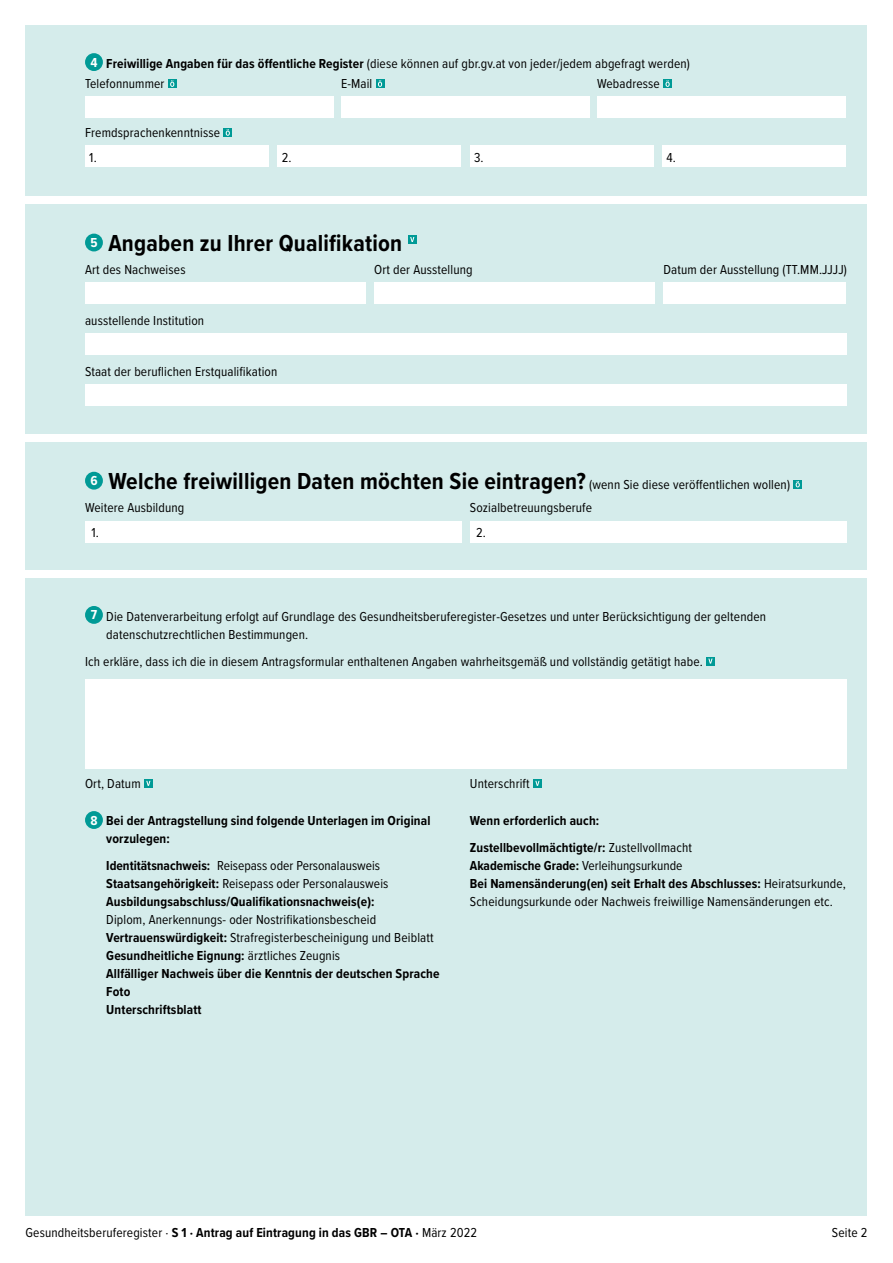
<style>
.page{position:relative;width:893px;height:1263px;background:#fff}
.page>*{position:absolute;margin:0;border:0;box-sizing:border-box;transform-origin:0 0}
.Angaben_9_12{font:700 24px "Proxima Nova Cond";letter-spacing:.01em;color:#000}
.HL_Abschnitte{font:700 24px "Proxima Nova Cond";letter-spacing:.01em;color:#000}
.Angaben_9_12-2{font:13.5px/18px "Proxima Nova Cond";letter-spacing:.01em;color:#000}
.Angaben_9_12-3{font:700 13.5px/18px "Proxima Nova Cond";letter-spacing:.01em;color:#000}
.t1{font:700 13.5px "Proxima Nova Cond";color:#fff}
.s1{font-weight:700}
.s2{font-weight:400;font-size:13.5px}
.s3{font-weight:400}
</style>
<div class="page">
<div style="left:26px;top:204px;width:841px;height:230px;background:#d5eceb"></div>
<div style="left:85px;top:334px;width:761px;height:21px;background:#fff"></div>
<div style="left:85px;top:385px;width:761px;height:21px;background:#fff"></div>
<div style="left:85px;top:234px;width:18px;height:17px;background:#009a96;border-radius:50%"></div>
<div style="left:408px;top:235px;width:9px;height:9px;background:#009a96"></div>
<svg style="left:410px;top:237px;width:4px;height:5px"></svg>
<div style="left:663px;top:283px;width:183px;height:21px;background:#fff"></div>
<div style="left:85px;top:283px;width:281px;height:21px;background:#fff"></div>
<div style="left:374px;top:283px;width:281px;height:21px;background:#fff"></div>
<div style="left:26px;top:26px;width:841px;height:170px;background:#d5eceb"></div>
<div style="left:223px;top:128px;width:9px;height:9px;background:#009a96"></div>
<svg style="left:226px;top:129px;width:4px;height:7px"></svg>
<div style="left:376px;top:79px;width:8px;height:9px;background:#009a96"></div>
<svg style="left:378px;top:80px;width:4px;height:7px"></svg>
<div style="left:341px;top:97px;width:248px;height:21px;background:#fff"></div>
<div style="left:663px;top:79px;width:9px;height:9px;background:#009a96"></div>
<svg style="left:665px;top:80px;width:5px;height:7px"></svg>
<div style="left:597px;top:97px;width:248px;height:21px;background:#fff"></div>
<div style="left:168px;top:79px;width:9px;height:9px;background:#009a96"></div>
<svg style="left:170px;top:80px;width:4px;height:7px"></svg>
<div style="left:85px;top:97px;width:248px;height:21px;background:#fff"></div>
<div style="left:85px;top:53px;width:18px;height:18px;background:#009a96;border-radius:50%"></div>
<div style="left:26px;top:442px;width:841px;height:128px;background:#d5eceb"></div>
<div style="left:85px;top:472px;width:18px;height:18px;background:#009a96;border-radius:50%"></div>
<svg style="left:793px;top:480px;width:9px;height:9px"></svg>
<svg style="left:796px;top:481px;width:4px;height:6px"></svg>
<div style="left:26px;top:578px;width:841px;height:638px;background:#d5eceb"></div>
<div style="left:85px;top:679px;width:761px;height:90px;background:#fff"></div>
<svg style="left:533px;top:779px;width:9px;height:9px"></svg>
<svg style="left:535px;top:781px;width:4px;height:5px"></svg>
<svg style="left:144px;top:779px;width:9px;height:9px"></svg>
<svg style="left:146px;top:781px;width:4px;height:5px"></svg>
<div style="left:85px;top:606px;width:18px;height:18px;background:#009a96;border-radius:50%"></div>
<svg style="left:706px;top:657px;width:9px;height:8px"></svg>
<svg style="left:708px;top:658px;width:5px;height:5px"></svg>
<div style="left:470px;top:521px;width:376px;height:21px;background:#fff"></div>
<div style="left:85px;top:521px;width:376px;height:21px;background:#fff"></div>
<div style="left:85px;top:811px;width:18px;height:18px;background:#009a96;border-radius:50%"></div>
<div style="left:85px;top:146px;width:184px;height:21px;background:#fff"></div>
<div style="left:277px;top:146px;width:184px;height:21px;background:#fff"></div>
<div style="left:470px;top:146px;width:184px;height:21px;background:#fff"></div>
<div style="left:662px;top:146px;width:184px;height:21px;background:#fff"></div>
<p class="t1" style="left:90px;top:52px;width:9px">4</p>
<p class="Angaben_9_12-2" style="left:106px;top:54px;width:585px"><span class="s1">Freiwillige Angaben für das öffentliche Register</span> (diese können auf gbr.gv.at von jeder/jedem abgefragt werden)</p>
<p class="Angaben_9_12-2" style="left:85px;top:74px;width:81px">Telefonnummer</p>
<p class="Angaben_9_12-2" style="left:341px;top:74px;width:33px">E-Mail</p>
<p class="Angaben_9_12-2" style="left:597px;top:74px;width:64px">Webadresse</p>
<p class="Angaben_9_12-2" style="left:85px;top:123px;width:137px">Fremdsprachenkenntnisse</p>
<p class="Angaben_9_12-2" style="left:89px;top:148px;width:9px">1.</p>
<p class="Angaben_9_12-2" style="left:282px;top:148px;width:11px">2.</p>
<p class="Angaben_9_12-2" style="left:474px;top:148px;width:11px">3.</p>
<p class="Angaben_9_12-2" style="left:666px;top:148px;width:11px">4.</p>
<p class="t1" style="left:90px;top:233px;width:9px">5</p>
<p class="HL_Abschnitte" style="left:108px;top:225px;width:295px">Angaben zu Ihrer Qualifikation</p>
<p class="Angaben_9_12-2" style="left:85px;top:260px;width:102px">Art des Nachweises</p>
<p class="Angaben_9_12-2" style="left:374px;top:260px;width:100px">Ort der Ausstellung</p>
<p class="Angaben_9_12-2" style="left:85px;top:311px;width:121px">ausstellende Institution</p>
<p class="Angaben_9_12-2" style="left:85px;top:362px;width:194px">Staat der beruflichen Erstqualifikation</p>
<p class="Angaben_9_12-2" style="left:663px;top:260px;width:185px">Datum der Ausstellung (TT.MM.JJJJ)</p>
<p class="t1" style="left:90px;top:471px;width:9px">6</p>
<p class="Angaben_9_12" style="left:108px;top:463px;width:683px">Welche freiwilligen Daten möchten Sie eintragen? <span class="s2">(wenn Sie diese veröffentlichen wollen)</span></p>
<p class="Angaben_9_12-2" style="left:85px;top:498px;width:101px">Weitere Ausbildung</p>
<p class="Angaben_9_12-2" style="left:470px;top:498px;width:124px">Sozialbetreuungsberufe</p>
<p class="Angaben_9_12-2" style="left:91px;top:523px;width:9px">1.</p>
<p class="Angaben_9_12-2" style="left:476px;top:523px;width:11px">2.</p>
<p class="t1" style="left:90px;top:605px;width:9px">7</p>
<p class="Angaben_9_12-2" style="left:85px;top:651px;width:619px">Ich erkläre, dass ich die in diesem Antragsformular enthaltenen Angaben wahrheitsgemäß und vollständig getätigt habe.</p>
<p class="Angaben_9_12-2" style="left:106px;top:607px;width:661px">Die Datenverarbeitung erfolgt auf Grundlage des Gesundheitsberuferegister-Gesetzes und unter Berücksichtigung der geltenden datenschutzrechtlichen Bestimmungen.</p>
<p class="Angaben_9_12-2" style="left:85px;top:774px;width:57px">Ort, Datum</p>
<p class="Angaben_9_12-2" style="left:470px;top:774px;width:61px">Unterschrift</p>
<p class="t1" style="left:90px;top:810px;width:9px">8</p>
<p class="Angaben_9_12-3" style="left:470px;top:811px;width:131px">Wenn erforderlich auch:</p>
<p class="Angaben_9_12-3" style="left:470px;top:838px;width:224px">Zustellbevollmächtigte/r: <span class="s3">Zustellvollmacht</span></p>
<p class="Angaben_9_12-2" style="left:470px;top:856px;width:214px"><span class="s1">Akademische Grade:</span> Verleihungsurkunde</p>
<p class="Angaben_9_12-2" style="left:470px;top:874px;width:378px"><span class="s1">Bei Namensänderung(en) seit Erhalt des Abschlusses:</span> Heiratsurkunde,<br>Scheidungsurkunde oder Nachweis freiwillige Namensänderungen etc.</p>
<p class="Angaben_9_12-3" style="left:106px;top:811px;width:326px">Bei der Antragstellung sind folgende Unterlagen im Original vorzulegen:</p>
<p class="Angaben_9_12-2" style="left:106px;top:856px;width:275px"><span class="s1">Identitätsnachweis:</span> Reisepass oder Personalausweis</p>
<p class="Angaben_9_12-2" style="left:106px;top:874px;width:284px"><span class="s1">Staatsangehörigkeit:</span> Reisepass oder Personalausweis<br><span class="s1">Ausbildungsabschluss/Qualifikationsnachweis(e):<br></span>Diplom, Anerkennungs- oder Nostrifikationsbescheid</p>
<p class="Angaben_9_12-2" style="left:106px;top:928px;width:329px"><span class="s1">Vertrauenswürdigkeit:</span> Strafregisterbescheinigung und Beiblatt</p>
<p class="Angaben_9_12-3" style="left:106px;top:946px;width:235px">Gesundheitliche Eignung: <span class="s3">ärztliches Zeugnis</span></p>
<p class="Angaben_9_12-3" style="left:106px;top:964px;width:335px">Allfälliger Nachweis über die Kenntnis der deutschen Sprache</p>
<p class="Angaben_9_12-3" style="left:106px;top:982px;width:26px">Foto</p>
<p class="Angaben_9_12-3" style="left:106px;top:1000px;width:97px">Unterschriftsblatt</p>
<p class="Angaben_9_12-3" style="left:26px;top:1224px;width:453px"><span class="s3">Gesundheitsberuferegister ·</span> S 1 · Antrag auf Eintragung in das GBR – OTA · <span class="s3">März 2022</span></p>
<p class="Angaben_9_12-2" style="left:832px;top:1223px;width:37px">Seite 2</p>
</div>
